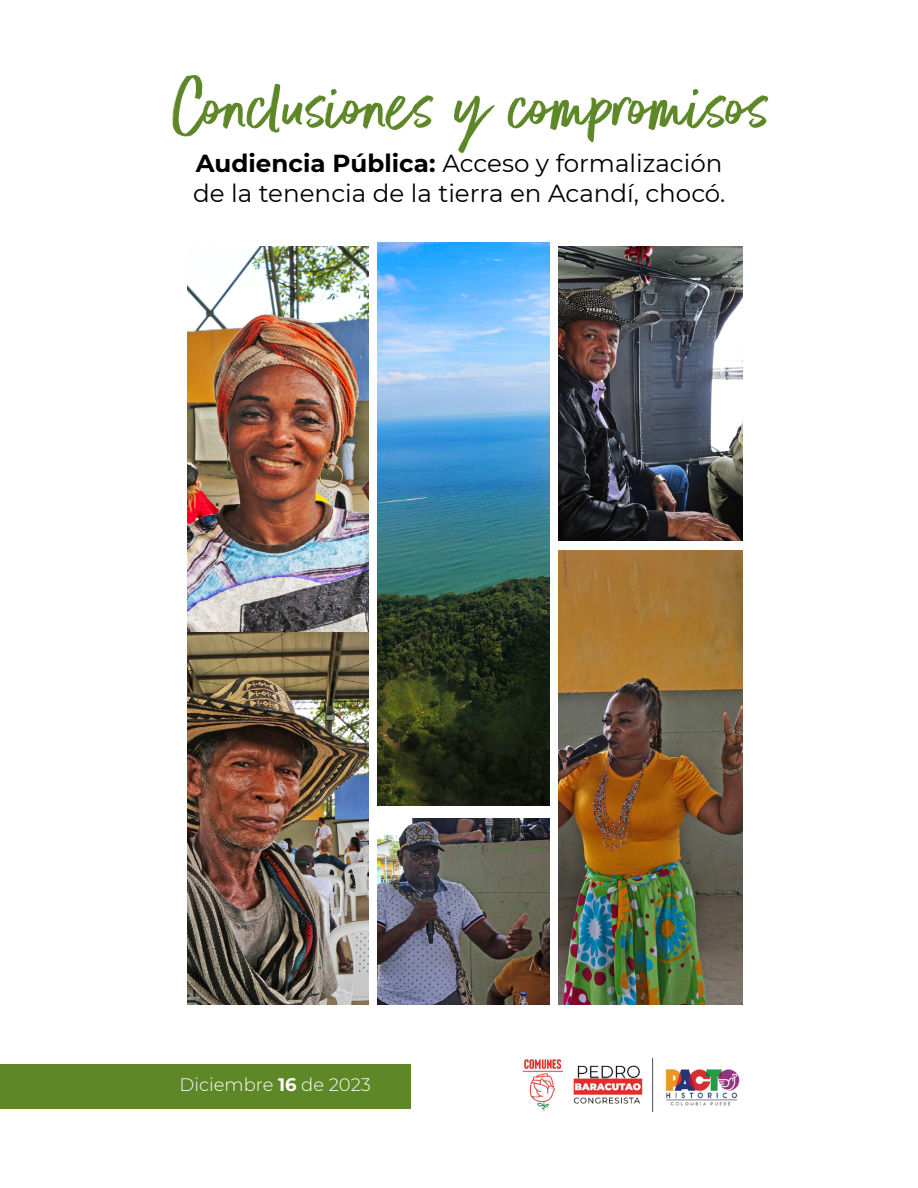
<style>
.page{position:relative;width:918px;height:1188px;background:#fff}
.page>*{position:absolute;margin:0;border:0;box-sizing:border-box;transform-origin:0 0}
.t1{font:82.5px "Better Times";color:#5e8727}
.t2{font:24.6px/29.5px "Montserrat";color:#000}
.t3{font:300 18px "Montserrat";color:#fff}
.s1{font-weight:700}
</style>
<div class="page">
<div style="left:0;top:1064px;width:411px;height:45px;background:#5e8727"></div>
<img style="left:187px;top:246px;width:182px;height:758px">
<img style="left:558px;top:246px;width:185px;height:295px">
<img style="left:377px;top:242px;width:173px;height:564px">
<img style="left:377px;top:818px;width:173px;height:186px">
<img style="left:558px;top:551px;width:185px;height:431px">
<img style="left:511px;top:982px;width:232px;height:130px">
<h1 class="t1" style="left:169px;top:62px;width:603px">Conclusiones y compromisos</h1>
<p class="t2" style="left:193px;top:148px;width:534px"><span class="s1">Audiencia Pública:</span> Acceso y formalización de la tenencia de la tierra en Acandí, chocó.</p>
<p class="t3" style="left:180px;top:1073px;width:193px">Diciembre <span class="s1">16</span> de 2023</p>
</div>
